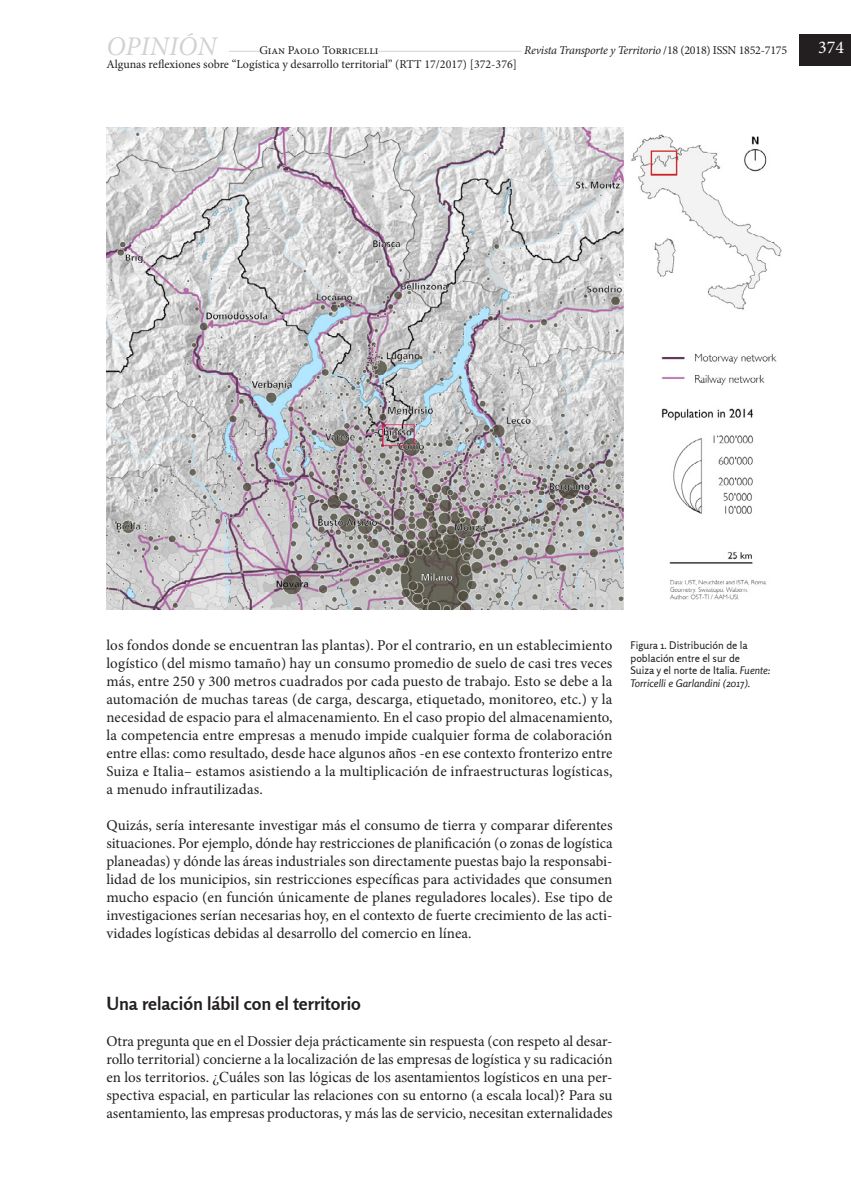
<style>
.page{position:relative;width:851px;height:1191px;background:#fff}
.page>*{position:absolute;margin:0;border:0;box-sizing:border-box;transform-origin:0 0}
.t1{font:italic 27px "Minion Pro";color:#d1d2d4}
.Art____Subtítulo{font:700 18px "Rosario";color:#231f20}
.t2{font:18px "Minion Pro";color:#fff}
.Art____Texto_princip{font:15px/18px "Minion Pro";letter-spacing:.005em;color:#231f20;text-align:justify}
.t3{font:12px "Minion Pro";color:#231f20}
.t4{font:italic 12px "Minion Pro";letter-spacing:-.025em;color:#231f20}
.Nota_al_pie_o_Img{font:10.5px/12.6px "Rosario";color:#231f20}
.s1{font-style:normal}
.s2{font-family:"Times New Roman"}
.s3{font-style:italic}
</style>
<div class="page">
<hr style="left:106px;top:51px;width:546px;height:1px;background:#d1d2d4">
<div style="left:521px;top:43px;width:266px;height:15px;background:#fff"></div>
<div style="left:106px;top:44px;width:123px;height:12px;background:#fff"></div>
<div style="left:799px;top:35px;width:51px;height:31px;background:#231f20"></div>
<div style="left:259px;top:43px;width:119px;height:15px;background:#fff"></div>
<img style="left:106px;top:128px;width:676px;height:481px">
<h1 class="t1" style="left:106px;top:28px;width:111px">OPINIÓN</h1>
<p class="t3" style="left:259px;top:42px;width:121px">Gian Paolo Torricelli</p>
<p class="t4" style="left:524px;top:41px;width:264px">Revista Transporte y Territorio <span class="s1">/18 (2018) ISSN 1852-7175</span></p>
<p class="t2" style="left:818px;top:36px;width:27px">374</p>
<p class="t3" style="left:106px;top:56px;width:412px">Algunas reflexiones sobre “Logística y desarrollo territorial” (RTT 17/2017) [372-376]</p>
<p class="Art____Texto_princip" style="left:106px;top:636px;width:507px">los fondos donde se encuentran las plantas). Por el contrario, en un establecimiento logístico (del mismo tamaño) hay un consumo promedio de suelo de casi tres veces más, entre 250 y 300 metros cuadrados por cada puesto de trabajo. Esto se debe a la automación de muchas tareas (de carga, descarga, etiquetado, monitoreo, etc.) y la necesidad de espacio para el almacenamiento. En el caso propio del almacenamiento, la competencia entre empresas a menudo impide cualquier forma de colaboración entre ellas: como resultado, desde hace algunos <span class="s2">años</span> -en ese contexto fronterizo entre Suiza e Italia– estamos asistiendo a la multiplicación de infraestructuras logísticas, a menudo infrautilizadas.</p>
<p class="Art____Texto_princip" style="left:106px;top:816px;width:507px">Quizás, sería interesante investigar más el consumo de tierra y comparar diferentes situaciones. Por ejemplo, d<span class="s2">ó</span>nde hay restricciones de planificación (o zonas de logística planeadas) y d<span class="s2">ó</span>nde las áreas industriales son directamente puestas bajo la responsabi&shy;lidad de los municipios, sin restricciones específicas para actividades que consumen mucho espacio (en función únicamente de planes reguladores locales). Ese tipo de investigaciones serían necesarias hoy, en el contexto de fuerte crecimiento de las acti&shy;vidades logísticas debidas al desarrollo del comercio en línea.</p>
<p class="Nota_al_pie_o_Img" style="left:630px;top:639px;width:141px">Figura 1. Distribución de la población entre el sur de<br>Suiza y el norte de Italia. <span class="s3">Fuente:<br>Torricelli e Garlandini (2017).</span></p>
<p class="Art____Subtítulo" style="left:106px;top:992px;width:256px">Una relación lábil con el territorio</p>
<p class="Art____Texto_princip" style="left:106px;top:1032px;width:507px">Otra pregunta que en el Dossier deja prácticamente sin respuesta (con respeto al desar&shy;rollo territorial) concierne a la localización de las empresas de logística y su radicación en los territorios. <span class="s2">¿Cuáles son las lógicas de los asentamientos</span> logísticos en una per&shy;spectiva espacial, en particular las relaciones con su entorno (a escala local)? Para su asentamiento, las empresas productoras, y más las de servicio, necesitan externalidades</p>
</div>
